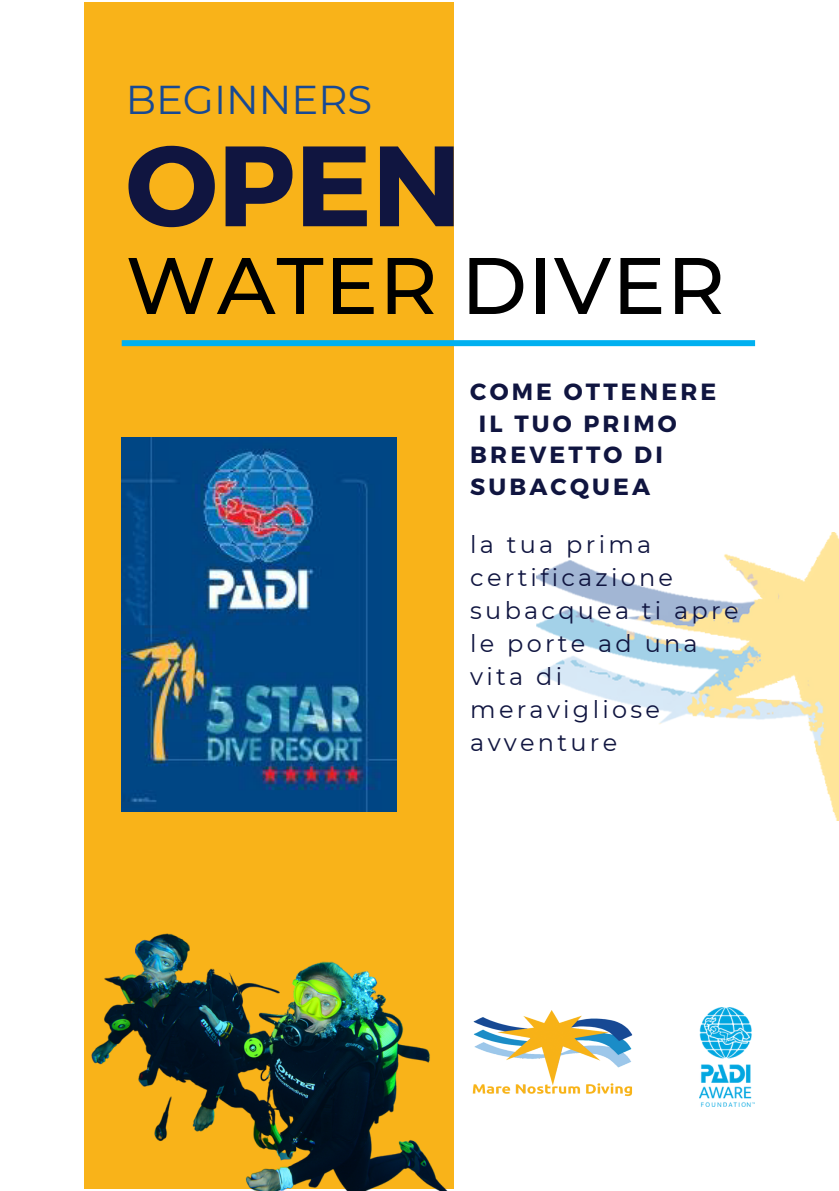
<style>
.page{position:relative;width:839px;height:1191px;background:#fff}
.page>*{position:absolute;margin:0;border:0;box-sizing:border-box;transform-origin:0 0}
.t1{font:700 114px "Montserrat";color:#101540}
.t2{font:500 80px "Montserrat";letter-spacing:.015em;color:#000}
.t3{font:40.2px "Montserrat";color:#174994}
.t4{font:24px/33px "Montserrat";letter-spacing:.135em;color:#101540}
.t5{font:700 23.4px "Montserrat";letter-spacing:.135em;color:#101540}
</style>
<div class="page">
<div style="left:84px;top:2px;width:369px;height:1187px;background:#f9b319"></div>
<div style="left:122px;top:340px;width:633px;height:6px;background:#00b0f0"></div>
<img style="left:122px;top:438px;width:274px;height:373px">
<img style="left:472px;top:1010px;width:161px;height:87px">
<img style="left:699px;top:1007px;width:55px;height:99px">
<img style="left:537px;top:533px;width:301px;height:288px">
<img style="left:91px;top:933px;width:357px;height:258px">
<p class="t3" style="left:126px;top:75px;width:248px">BEGINNERS</p>
<p class="t1" style="left:126px;top:112px;width:337px">OPEN</p>
<p class="t2" style="left:126px;top:237px;width:600px">WATER DIVER</p>
<p class="t5" style="left:470px;top:377px;width:247px">COME OTTENERE</p>
<p class="t5" style="left:479px;top:408px;width:199px">IL TUO PRIMO</p>
<p class="t5" style="left:470px;top:440px;width:194px">BREVETTO DI</p>
<p class="t5" style="left:470px;top:471px;width:181px">SUBACQUEA</p>
<p class="t4" style="left:470px;top:528px;width:270px">la tua prima certificazione subacquea ti apre le porte ad una vita di meravigliose avventure</p>
</div>
